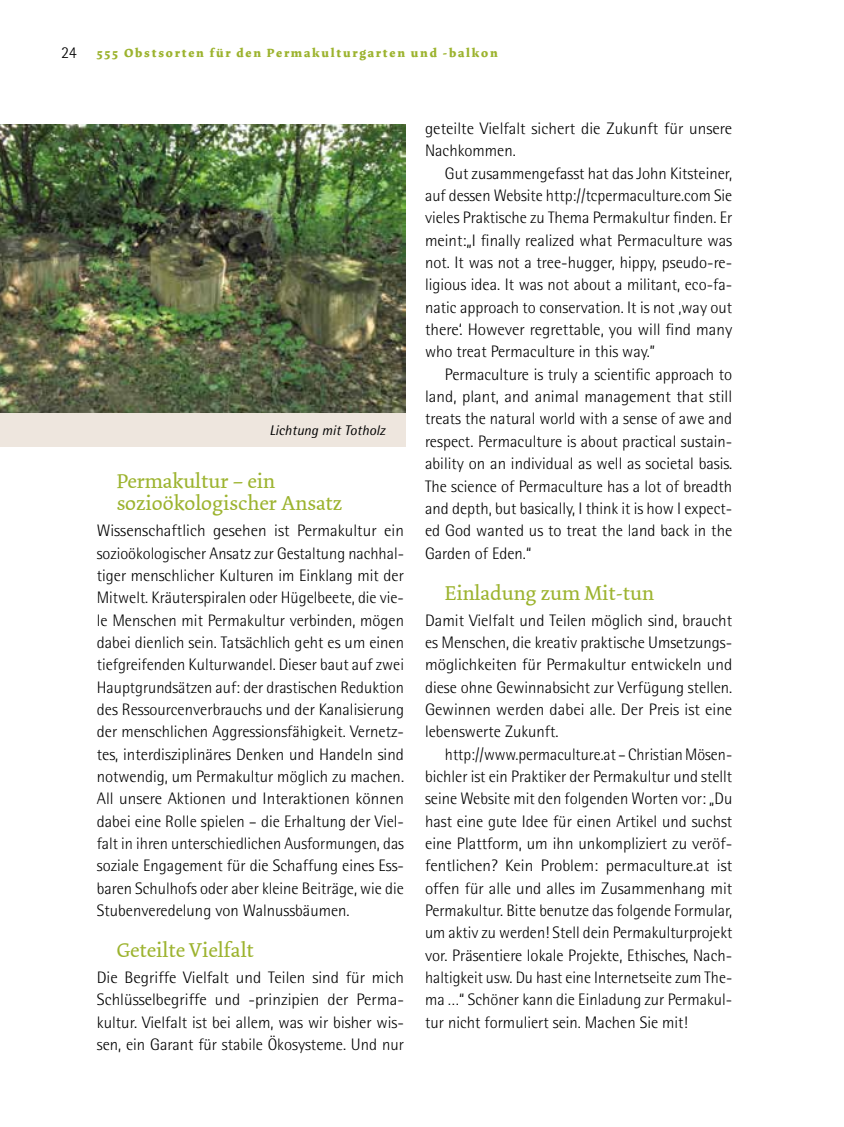
<style>
.page{position:relative;width:844px;height:1127px;background:#fff}
.page>*{position:absolute;margin:0;border:0;box-sizing:border-box;transform-origin:0 0}
.t1{font:21px/22.4px "Dolly";color:#9cb32e}
.t2{font:300 16.62px/22.4px "Rotis Semi Sans";color:#000;text-align:justify}
.t3{font:italic 14px "Rotis Semi Sans";color:#000}
.t4{font:700 12.25px "Dolly";letter-spacing:.15em;color:#9cb32e}
.s1{font-family:"Rotis Semi Sans";font-weight:300;font-size:16.62px;color:#000}
</style>
<div class="page">
<img style="left:0;top:124px;width:405px;height:289px">
<div style="left:0;top:413px;width:405px;height:33px;background:#eee6de"></div>
<p class="t4" style="left:61px;top:45px;width:438px"><span class="s1">24</span> 555 Obstsorten für den Permakulturgarten und -balkon</p>
<p class="t3" style="left:269px;top:422px;width:117px">Lichtung mit Totholz</p>
<p class="t1" style="left:117px;top:470px;width:227px">Permakultur – ein sozioökologischer Ansatz</p>
<p class="t2" style="left:97px;top:519px;width:309px">Wissenschaftlich gesehen ist Permakultur ein sozioökologischer Ansatz zur Gestaltung nachhal&shy;tiger menschlicher Kulturen im Einklang mit der Mitwelt. Kräuterspiralen oder Hügelbeete, die vie&shy;le Menschen mit Permakultur verbinden, mögen dabei dienlich sein. Tatsächlich geht es um einen tiefgreifenden Kulturwandel. Dieser baut auf zwei Hauptgrundsätzen auf: der drastischen Reduktion des Ressourcenverbrauchs und der Kanalisierung der menschlichen Aggressionsfähigkeit. Vernetz&shy;tes, interdisziplinäres Denken und Handeln sind notwendig, um Permakultur möglich zu machen.<br>All unsere Aktionen und Interaktionen können dabei eine Rolle spielen – die Erhaltung der Viel&shy;falt in ihren unterschiedlichen Ausformungen, das soziale Engagement für die Schaffung eines Ess&shy;baren Schulhofs oder aber kleine Beiträge, wie die Stubenveredelung von Walnussbäumen.</p>
<p class="t1" style="left:117px;top:939px;width:139px">Geteilte Vielfalt</p>
<p class="t2" style="left:97px;top:965px;width:309px">Die Begriffe Vielfalt und Teilen sind für mich Schlüsselbegriffe und -prinzipien der Perma&shy;kultur. Vielfalt ist bei allem, was wir bisher wis&shy;sen, ein Garant für stabile Ökosysteme. Und nur</p>
<p class="t2" style="left:425px;top:117px;width:309px">geteilte Vielfalt sichert die Zukunft für unsere<br>Nachkommen.</p>
<p class="t2" style="left:425px;top:162px;width:309px;text-indent:20px">Gut zusammengefasst hat das John Kitsteiner, auf dessen Website http://tcpermaculture.com Sie vieles Praktische zu Thema Permakultur finden. Er meint:„I finally realized what Permaculture was not. It was not a tree-hugger, hippy, pseudo-re&shy;ligious idea. It was not about a militant, eco-fa&shy;natic approach to conservation. It is not ‚way out there‘. However regrettable, you will find many who treat Permaculture in this way.”</p>
<p class="t2" style="left:425px;top:363px;width:309px;text-indent:20px">Permaculture is truly a scientific approach to land, plant, and animal management that still treats the natural world with a sense of awe and respect. Permaculture is about practical sustain&shy;ability on an individual as well as societal basis.<br>The science of Permaculture has a lot of breadth and depth, but basically, I think it is how I expect&shy;ed God wanted us to treat the land back in the Garden of Eden.“</p>
<p class="t1" style="left:445px;top:582px;width:210px">Einladung zum Mit-tun</p>
<p class="t2" style="left:425px;top:608px;width:309px">Damit Vielfalt und Teilen möglich sind, braucht es Menschen, die kreativ praktische Umsetzungs&shy;möglichkeiten für Permakultur entwickeln und diese ohne Gewinnabsicht zur Verfügung stellen.<br>Gewinnen werden dabei alle. Der Preis ist eine lebenswerte Zukunft.</p>
<p class="t2" style="left:425px;top:742px;width:309px;text-indent:20px">http://www.permaculture.at – Christian Mösen&shy;bichler ist ein Praktiker der Permakultur und stellt seine Website mit den folgenden Worten vor: „Du hast eine gute Idee für einen Artikel und suchst eine Plattform, um ihn unkompliziert zu veröf&shy;fentlichen? Kein Problem: permaculture.at ist offen für alle und alles im Zusammenhang mit Permakultur. Bitte benutze das folgende Formular, um aktiv zu werden! Stell dein Permakulturprojekt vor. Präsentiere lokale Projekte, Ethisches, Nach&shy;haltigkeit usw. Du hast eine Internetseite zum The&shy;ma …“ Schöner kann die Einladung zur Permakul&shy;tur nicht formuliert sein. Machen Sie mit!</p>
</div>
